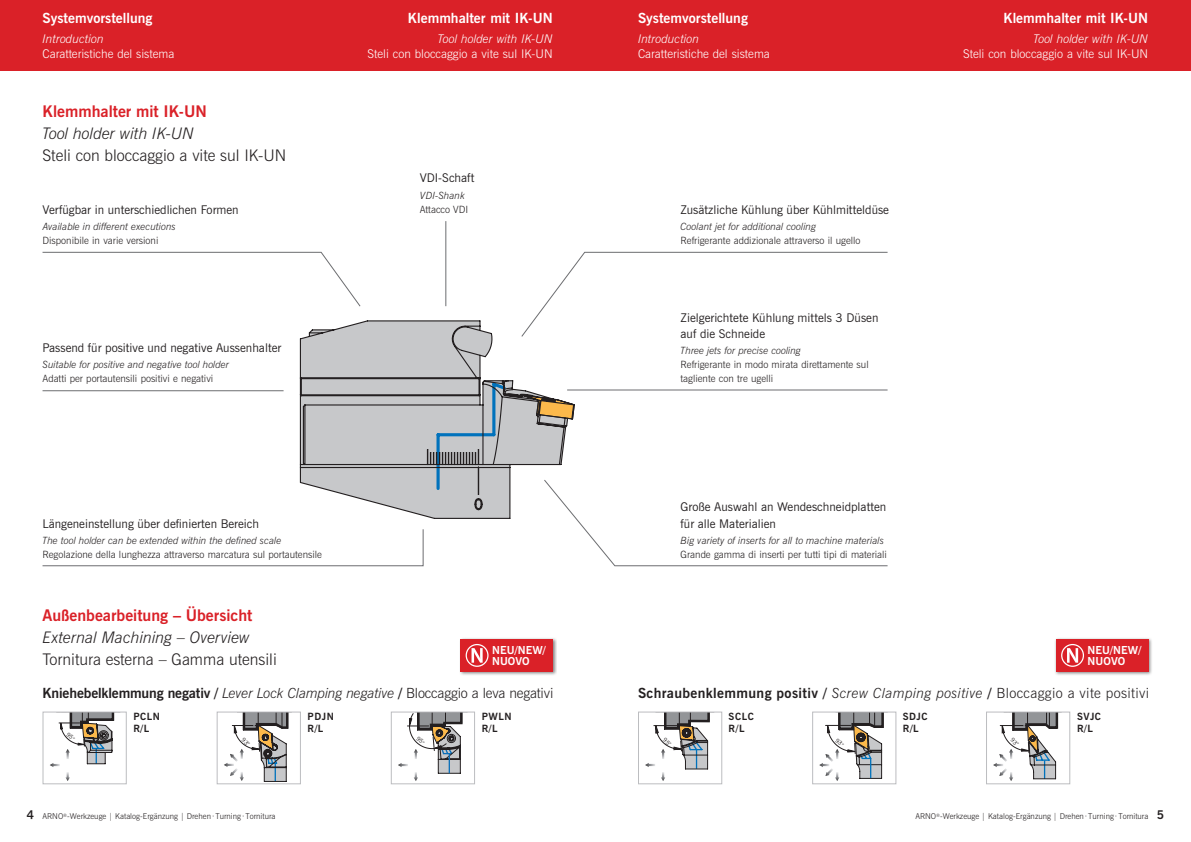
<style>
.page{position:relative;width:1191px;height:842px;background:#fff}
.page>*{position:absolute;margin:0;border:0;box-sizing:border-box;transform-origin:0 0}
.t1{font:300 16px "News Gothic L";color:#231f20}
.t2{font:700 16px "News Gothic";color:#da2128}
.t3{font:italic 300 16px "News Gothic BT";color:#231f20}
.t4{font:700 14px "News Gothic";letter-spacing:.005em;color:#231f20}
.t5{font:700 14px "News Gothic";color:#fff}
.t6{font:700 14px "News Gothic";letter-spacing:.025em;color:#231f20}
.t7{font:12px/16.1px "News Gothic";color:#231f20}
.t8{font:300 12px "News Gothic L";color:#fff}
.t9{font:italic 300 12px "News Gothic BT";color:#fff}
.t10{font:700 11px/11px "News Gothic";letter-spacing:.01em;color:#fff}
.t11{font:300 10px/14px "News Gothic L";color:#231f20}
.t12{font:italic 300 10px "News Gothic BT";color:#231f20}
.t13{font:700 10px/12px "News Gothic";letter-spacing:.05em;color:#231f20}
.t14{font:300 8px "News Gothic L";color:#231f20}
.s1{font-family:"News Gothic BT";font-weight:300;font-style:italic}
.s2{font-family:"News Gothic L";font-weight:300}
.s3{font-family:"News Gothic";font-weight:700;font-size:12px}
</style>
<div class="page">
<div style="left:595px;top:0;width:596px;height:71px;background:#da2128"></div>
<div style="left:0;top:0;width:595px;height:71px;background:#da2128"></div>
<hr style="left:445px;top:221px;width:1px;height:85px;background:#6c6d70">
<hr style="left:43px;top:390px;width:240px;height:1px;background:#6c6d70">
<hr style="left:567px;top:390px;width:320px;height:1px;background:#6c6d70">
<svg style="left:42px;top:529px;width:382px;height:37px"></svg>
<svg style="left:42px;top:252px;width:319px;height:55px"></svg>
<svg style="left:533px;top:252px;width:355px;height:68px"></svg>
<svg style="left:575px;top:516px;width:313px;height:50px"></svg>
<svg style="left:299px;top:320px;width:276px;height:199px"></svg>
<div style="left:43px;top:711px;width:84px;height:73px;border:1px solid #bcbdc0"></div>
<div style="left:217px;top:711px;width:84px;height:73px;border:1px solid #bcbdc0"></div>
<div style="left:391px;top:711px;width:84px;height:73px;border:1px solid #bcbdc0"></div>
<div style="left:638px;top:711px;width:84px;height:73px;border:1px solid #bcbdc0"></div>
<div style="left:812px;top:711px;width:84px;height:73px;border:1px solid #bcbdc0"></div>
<div style="left:986px;top:711px;width:84px;height:73px;border:1px solid #bcbdc0"></div>
<div style="left:458px;top:637px;width:99px;height:39px;background:#231f20;opacity:.55"></div>
<div style="left:461px;top:639px;width:92px;height:33px;background:#da2128"></div>
<svg style="left:466px;top:644px;width:22px;height:22px"></svg>
<div style="left:465px;top:644px;width:23px;height:23px;border:1px solid #fff;border-radius:50%"></div>
<svg style="left:471px;top:648px;width:11px;height:15px"></svg>
<div style="left:1054px;top:637px;width:98px;height:39px;background:#231f20;opacity:.55"></div>
<div style="left:1056px;top:639px;width:92px;height:33px;background:#da2128"></div>
<svg style="left:1061px;top:644px;width:22px;height:22px"></svg>
<div style="left:1061px;top:644px;width:23px;height:23px;border:1px solid #fff;border-radius:50%"></div>
<svg style="left:1067px;top:648px;width:11px;height:15px"></svg>
<svg style="left:50px;top:712px;width:65px;height:69px"></svg>
<svg style="left:224px;top:712px;width:66px;height:69px"></svg>
<svg style="left:398px;top:712px;width:66px;height:69px"></svg>
<svg style="left:645px;top:712px;width:66px;height:69px"></svg>
<svg style="left:819px;top:712px;width:66px;height:69px"></svg>
<svg style="left:993px;top:712px;width:66px;height:69px"></svg>
<h2 class="t5" style="left:43px;top:9px;width:111px">Systemvorstellung</h2>
<h2 class="t5" style="left:408px;top:9px;width:146px">Klemmhalter mit IK-UN</h2>
<p class="t9" style="left:43px;top:32px;width:63px">Introduction</p>
<p class="t9" style="left:438px;top:32px;width:116px">Tool holder with IK-UN</p>
<p class="t8" style="left:43px;top:46px;width:133px">Caratteristiche del sistema</p>
<p class="t8" style="left:368px;top:46px;width:186px">Steli con bloccaggio a vite sul IK-UN</p>
<h1 class="t2" style="left:43px;top:100px;width:166px">Klemmhalter mit IK-UN</h1>
<h1 class="t3" style="left:43px;top:123px;width:153px">Tool holder with IK-UN</h1>
<h1 class="t1" style="left:43px;top:145px;width:245px">Steli con bloccaggio a vite sul IK-UN</h1>
<p class="t7" style="left:43px;top:202px;width:198px">Verfügbar in unterschiedlichen Formen</p>
<p class="t12" style="left:43px;top:220px;width:135px">Available in different executions</p>
<p class="t11" style="left:43px;top:233px;width:117px">Disponibile in varie versioni</p>
<p class="t7" style="left:43px;top:340px;width:240px">Passend für positive und negative Aussenhalter</p>
<p class="t12" style="left:43px;top:358px;width:188px">Suitable for positive and negative tool holder</p>
<p class="t11" style="left:43px;top:371px;width:172px">Adatti per portautensili positivi e negativi</p>
<p class="t7" style="left:43px;top:515px;width:218px">Längeneinstellung über definierten Bereich</p>
<p class="t12" style="left:43px;top:534px;width:240px">The tool holder can be extended within the defined scale</p>
<p class="t11" style="left:43px;top:547px;width:281px">Regolazione della lunghezza attraverso marcatura sul portautensile</p>
<p class="t7" style="left:420px;top:170px;width:56px">VDI-Schaft</p>
<p class="t12" style="left:420px;top:189px;width:47px">VDI-Shank</p>
<p class="t11" style="left:420px;top:202px;width:50px">Attacco VDI</p>
<h2 class="t5" style="left:638px;top:9px;width:111px">Systemvorstellung</h2>
<h2 class="t5" style="left:1003px;top:9px;width:146px">Klemmhalter mit IK-UN</h2>
<p class="t9" style="left:638px;top:32px;width:63px">Introduction</p>
<p class="t9" style="left:1033px;top:32px;width:116px">Tool holder with IK-UN</p>
<p class="t8" style="left:638px;top:46px;width:133px">Caratteristiche del sistema</p>
<p class="t8" style="left:963px;top:46px;width:186px">Steli con bloccaggio a vite sul IK-UN</p>
<p class="t7" style="left:680px;top:202px;width:210px">Zusätzliche Kühlung über Kühlmitteldüse</p>
<p class="t12" style="left:680px;top:220px;width:137px">Coolant jet for additional cooling</p>
<p class="t11" style="left:680px;top:233px;width:181px">Refrigerante addizionale attraverso il ugello</p>
<p class="t7" style="left:680px;top:310px;width:199px">Zielgerichtete Kühlung mittels 3 Düsen auf die Schneide</p>
<p class="t12" style="left:680px;top:344px;width:122px">Three jets for precise cooling</p>
<p class="t11" style="left:680px;top:357px;width:190px">Refrigerante in modo mirata direttamente sul tagliente con tre ugelli</p>
<p class="t7" style="left:680px;top:499px;width:207px">Große Auswahl an Wendeschneidplatten für alle Materialien</p>
<p class="t12" style="left:680px;top:534px;width:205px">Big variety of inserts for all to machine materials</p>
<p class="t11" style="left:680px;top:547px;width:208px">Grande gamma di inserti per tutti tipi di materiali</p>
<h1 class="t2" style="left:43px;top:605px;width:211px">Außenbearbeitung – Übersicht</h1>
<h1 class="t3" style="left:43px;top:628px;width:209px">External Machining – Overview</h1>
<h1 class="t1" style="left:43px;top:649px;width:236px">Tornitura esterna – Gamma utensili</h1>
<p class="t10" style="left:492px;top:645px;width:55px">NEU/NEW/<br>NUOVO</p>
<p class="t10" style="left:1087px;top:645px;width:55px">NEU/NEW/<br>NUOVO</p>
<h2 class="t4" style="left:43px;top:684px;width:512px">Kniehebelklemmung negativ / <span class="s1">Lever Lock Clamping negative</span> / <span class="s2">Bloccaggio a leva negativi</span></h2>
<h2 class="t6" style="left:638px;top:684px;width:512px">Schraubenklemmung positiv / <span class="s1">Screw Clamping positive</span> / <span class="s2">Bloccaggio a vite positivi</span></h2>
<p class="t13" style="left:133px;top:710px;width:28px">PCLN<br>R/L</p>
<p class="t13" style="left:307px;top:710px;width:28px">PDJN<br>R/L</p>
<p class="t13" style="left:482px;top:710px;width:31px">PWLN<br>R/L</p>
<p class="t13" style="left:1077px;top:711px;width:26px">SVJC<br>R/L</p>
<p class="t13" style="left:728px;top:711px;width:27px">SCLC<br>R/L</p>
<p class="t13" style="left:903px;top:711px;width:26px">SDJC<br>R/L</p>
<p class="t14" style="left:27px;top:811px;width:250px"><span class="s3">4</span> ARNO<sup>®</sup>-Werkzeuge | Katalog-Ergänzung | Drehen∙Turning ∙Tornitura</p>
<p class="t14" style="left:915px;top:811px;width:250px">ARNO<sup>®</sup>-Werkzeuge | Katalog-Ergänzung | Drehen∙Turning ∙Tornitura <span class="s3">5</span></p>
</div>
